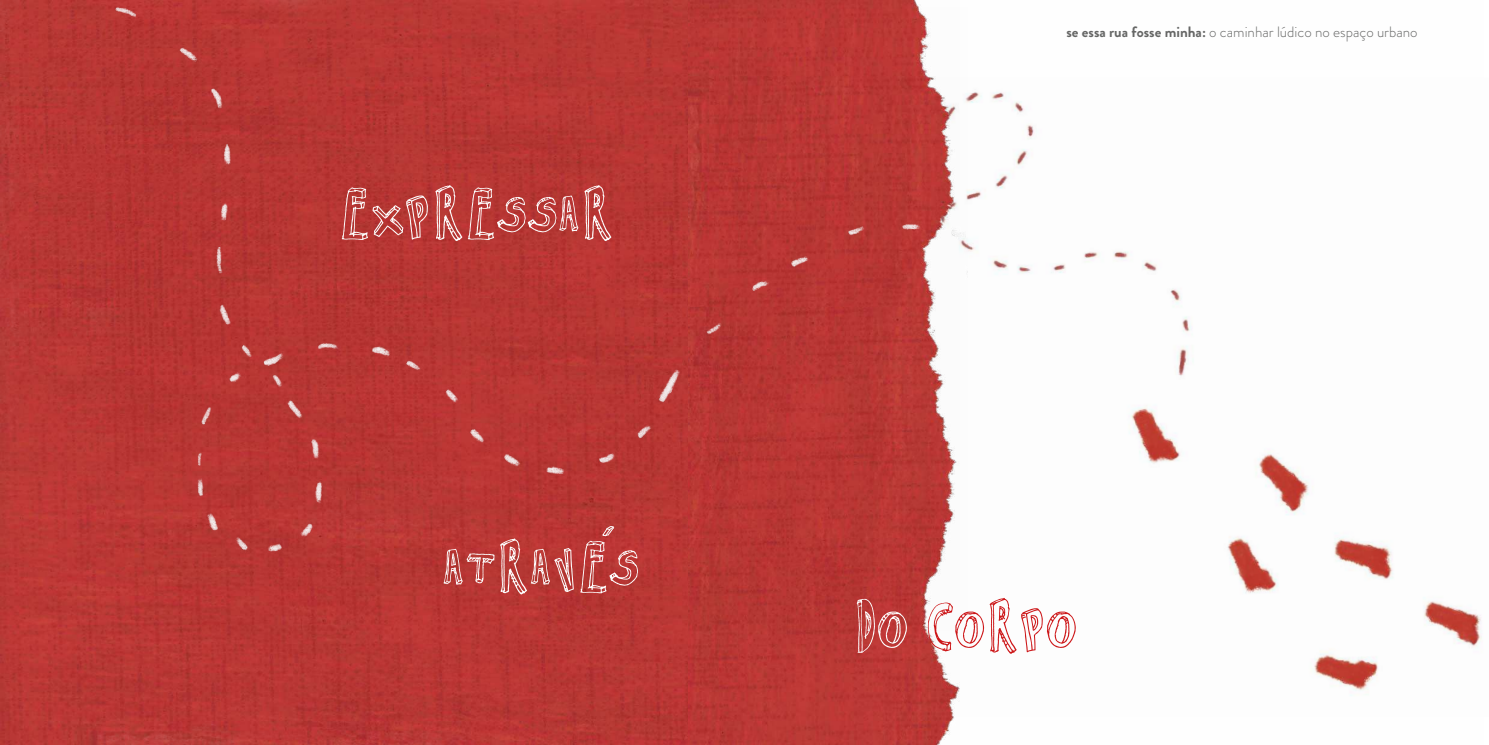
<style>
.page{position:relative;width:1489px;height:745px;background:#fff}
.page>*{position:absolute;margin:0;border:0;box-sizing:border-box;transform-origin:0 0}
.t1{font:75px "Educationisa Way";color:#fff}
.t2{font:75px "Educationisa Way";color:#cd1719}
.t3{font:300 15px "Brandon Grotesque";color:#666766}
.s1{font-weight:700}
.s2{color:#fff}
</style>
<div class="page">
<img style="left:959px;top:92px;width:523px;height:604px">
<img style="left:0;top:0;width:688px;height:744px">
<img style="left:688px;top:0;width:271px;height:744px">
<img style="left:115px;top:7px;width:852px;height:622px">
<h1 class="t1" style="left:339px;top:173px;width:276px">expressar</h1>
<h1 class="t1" style="left:443px;top:526px;width:199px">atraves</h1>
<p class="t3" style="left:1066px;top:22px;width:353px"><span class="s1">se essa rua fosse minha:</span> o caminhar lúdico no espaço urbano</p>
<h1 class="t2" style="left:853px;top:585px;width:225px"><span class="s2">do</span> corpo</h1>
</div>
